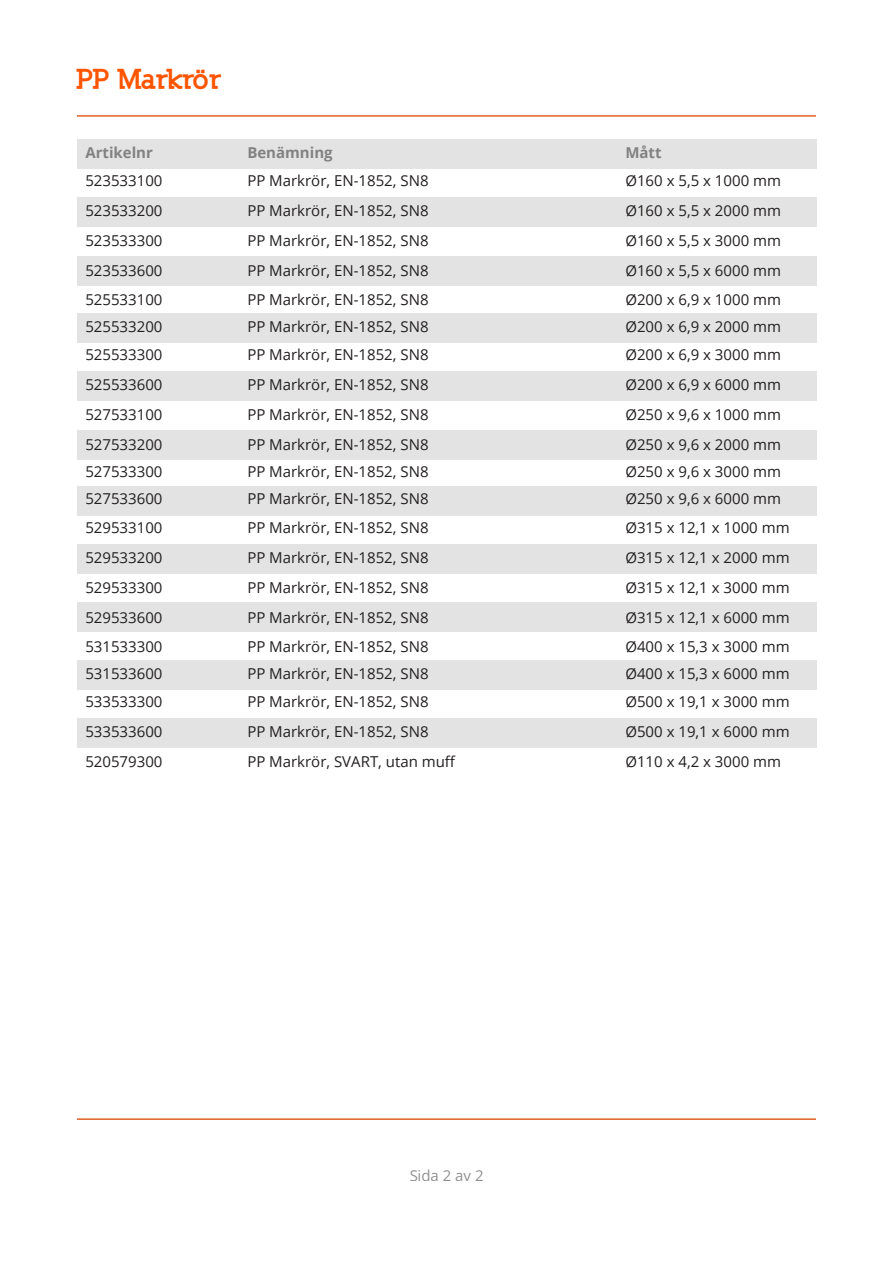
<style>
.page{position:relative;width:893px;height:1263px;background:#fff}
.page>*{position:absolute;margin:0;border:0;box-sizing:border-box;transform-origin:0 0}
.t1{font:900 27px "Nilland";color:#f50}
.t2{font:15px "Open Sans";color:#231f20}
.t3{font:700 15px "Open Sans";color:#231f20}
</style>
<div class="page">
<div style="left:77px;top:314px;width:739px;height:29px;background:#e2e3e2"></div>
<div style="left:77px;top:372px;width:739px;height:29px;background:#e2e3e2"></div>
<div style="left:77px;top:430px;width:739px;height:29px;background:#e2e3e2"></div>
<hr style="left:77px;top:115px;width:739px;height:2px;background:#e16025">
<hr style="left:77px;top:1118px;width:739px;height:2px;background:#e16025">
<div style="left:77px;top:140px;width:739px;height:28px;background:#e2e3e2"></div>
<div style="left:77px;top:198px;width:739px;height:29px;background:#e2e3e2"></div>
<div style="left:77px;top:256px;width:739px;height:29px;background:#e2e3e2"></div>
<div style="left:77px;top:486px;width:739px;height:29px;background:#e2e3e2"></div>
<div style="left:77px;top:544px;width:739px;height:29px;background:#e2e3e2"></div>
<div style="left:77px;top:603px;width:739px;height:29px;background:#e2e3e2"></div>
<div style="left:77px;top:660px;width:739px;height:29px;background:#e2e3e2"></div>
<div style="left:77px;top:718px;width:739px;height:29px;background:#e2e3e2"></div>
<h1 class="t1" style="left:77px;top:61px;width:146px">PP Markrör</h1>
<p class="t3" style="left:85px;top:142px;width:69px">Artikelnr</p>
<p class="t3" style="left:247px;top:142px;width:87px">Benämning</p>
<p class="t3" style="left:625px;top:142px;width:38px">Mått</p>
<p class="t2" style="left:85px;top:171px;width:79px">523533100</p>
<p class="t2" style="left:247px;top:171px;width:183px">PP Markrör, EN-1852, SN8</p>
<p class="t2" style="left:625px;top:171px;width:157px">Ø160 x 5,5 x 1000 mm</p>
<p class="t2" style="left:85px;top:201px;width:79px">523533200</p>
<p class="t2" style="left:247px;top:201px;width:183px">PP Markrör, EN-1852, SN8</p>
<p class="t2" style="left:625px;top:201px;width:157px">Ø160 x 5,5 x 2000 mm</p>
<p class="t2" style="left:85px;top:230px;width:79px">523533300</p>
<p class="t2" style="left:247px;top:230px;width:183px">PP Markrör, EN-1852, SN8</p>
<p class="t2" style="left:625px;top:230px;width:157px">Ø160 x 5,5 x 3000 mm</p>
<p class="t2" style="left:85px;top:260px;width:79px">523533600</p>
<p class="t2" style="left:247px;top:260px;width:183px">PP Markrör, EN-1852, SN8</p>
<p class="t2" style="left:625px;top:260px;width:157px">Ø160 x 5,5 x 6000 mm</p>
<p class="t2" style="left:85px;top:289px;width:79px">525533100</p>
<p class="t2" style="left:247px;top:289px;width:183px">PP Markrör, EN-1852, SN8</p>
<p class="t2" style="left:625px;top:289px;width:157px">Ø200 x 6,9 x 1000 mm</p>
<p class="t2" style="left:85px;top:316px;width:79px">525533200</p>
<p class="t2" style="left:247px;top:316px;width:183px">PP Markrör, EN-1852, SN8</p>
<p class="t2" style="left:625px;top:316px;width:157px">Ø200 x 6,9 x 2000 mm</p>
<p class="t2" style="left:85px;top:345px;width:79px">525533300</p>
<p class="t2" style="left:247px;top:345px;width:183px">PP Markrör, EN-1852, SN8</p>
<p class="t2" style="left:625px;top:345px;width:157px">Ø200 x 6,9 x 3000 mm</p>
<p class="t2" style="left:85px;top:375px;width:79px">525533600</p>
<p class="t2" style="left:247px;top:375px;width:183px">PP Markrör, EN-1852, SN8</p>
<p class="t2" style="left:625px;top:375px;width:157px">Ø200 x 6,9 x 6000 mm</p>
<p class="t2" style="left:85px;top:405px;width:79px">527533100</p>
<p class="t2" style="left:247px;top:405px;width:183px">PP Markrör, EN-1852, SN8</p>
<p class="t2" style="left:625px;top:405px;width:157px">Ø250 x 9,6 x 1000 mm</p>
<p class="t2" style="left:85px;top:434px;width:79px">527533200</p>
<p class="t2" style="left:247px;top:434px;width:183px">PP Markrör, EN-1852, SN8</p>
<p class="t2" style="left:625px;top:434px;width:157px">Ø250 x 9,6 x 2000 mm</p>
<p class="t2" style="left:85px;top:462px;width:79px">527533300</p>
<p class="t2" style="left:247px;top:462px;width:183px">PP Markrör, EN-1852, SN8</p>
<p class="t2" style="left:625px;top:462px;width:157px">Ø250 x 9,6 x 3000 mm</p>
<p class="t2" style="left:85px;top:489px;width:79px">527533600</p>
<p class="t2" style="left:247px;top:489px;width:183px">PP Markrör, EN-1852, SN8</p>
<p class="t2" style="left:625px;top:489px;width:157px">Ø250 x 9,6 x 6000 mm</p>
<p class="t2" style="left:85px;top:517px;width:79px">529533100</p>
<p class="t2" style="left:247px;top:517px;width:183px">PP Markrör, EN-1852, SN8</p>
<p class="t2" style="left:625px;top:517px;width:166px">Ø315 x 12,1 x 1000 mm</p>
<p class="t2" style="left:85px;top:547px;width:79px">529533200</p>
<p class="t2" style="left:247px;top:547px;width:183px">PP Markrör, EN-1852, SN8</p>
<p class="t2" style="left:625px;top:547px;width:166px">Ø315 x 12,1 x 2000 mm</p>
<p class="t2" style="left:85px;top:577px;width:79px">529533300</p>
<p class="t2" style="left:247px;top:577px;width:183px">PP Markrör, EN-1852, SN8</p>
<p class="t2" style="left:625px;top:577px;width:166px">Ø315 x 12,1 x 3000 mm</p>
<p class="t2" style="left:85px;top:607px;width:79px">529533600</p>
<p class="t2" style="left:247px;top:607px;width:183px">PP Markrör, EN-1852, SN8</p>
<p class="t2" style="left:625px;top:607px;width:166px">Ø315 x 12,1 x 6000 mm</p>
<p class="t2" style="left:85px;top:636px;width:79px">531533300</p>
<p class="t2" style="left:247px;top:636px;width:183px">PP Markrör, EN-1852, SN8</p>
<p class="t2" style="left:625px;top:636px;width:166px">Ø400 x 15,3 x 3000 mm</p>
<p class="t2" style="left:85px;top:663px;width:79px">531533600</p>
<p class="t2" style="left:247px;top:663px;width:183px">PP Markrör, EN-1852, SN8</p>
<p class="t2" style="left:625px;top:663px;width:166px">Ø400 x 15,3 x 6000 mm</p>
<p class="t2" style="left:85px;top:691px;width:79px">533533300</p>
<p class="t2" style="left:247px;top:691px;width:183px">PP Markrör, EN-1852, SN8</p>
<p class="t2" style="left:625px;top:691px;width:166px">Ø500 x 19,1 x 3000 mm</p>
<p class="t2" style="left:85px;top:721px;width:79px">533533600</p>
<p class="t2" style="left:247px;top:721px;width:183px">PP Markrör, EN-1852, SN8</p>
<p class="t2" style="left:625px;top:721px;width:166px">Ø500 x 19,1 x 6000 mm</p>
<p class="t2" style="left:85px;top:751px;width:79px">520579300</p>
<p class="t2" style="left:247px;top:751px;width:210px">PP Markrör, SVART, utan muff</p>
<p class="t2" style="left:625px;top:751px;width:157px">Ø110 x 4,2 x 3000 mm</p>
<p class="t2" style="left:409px;top:1165px;width:76px">Sida 2 av 2</p>
</div>
